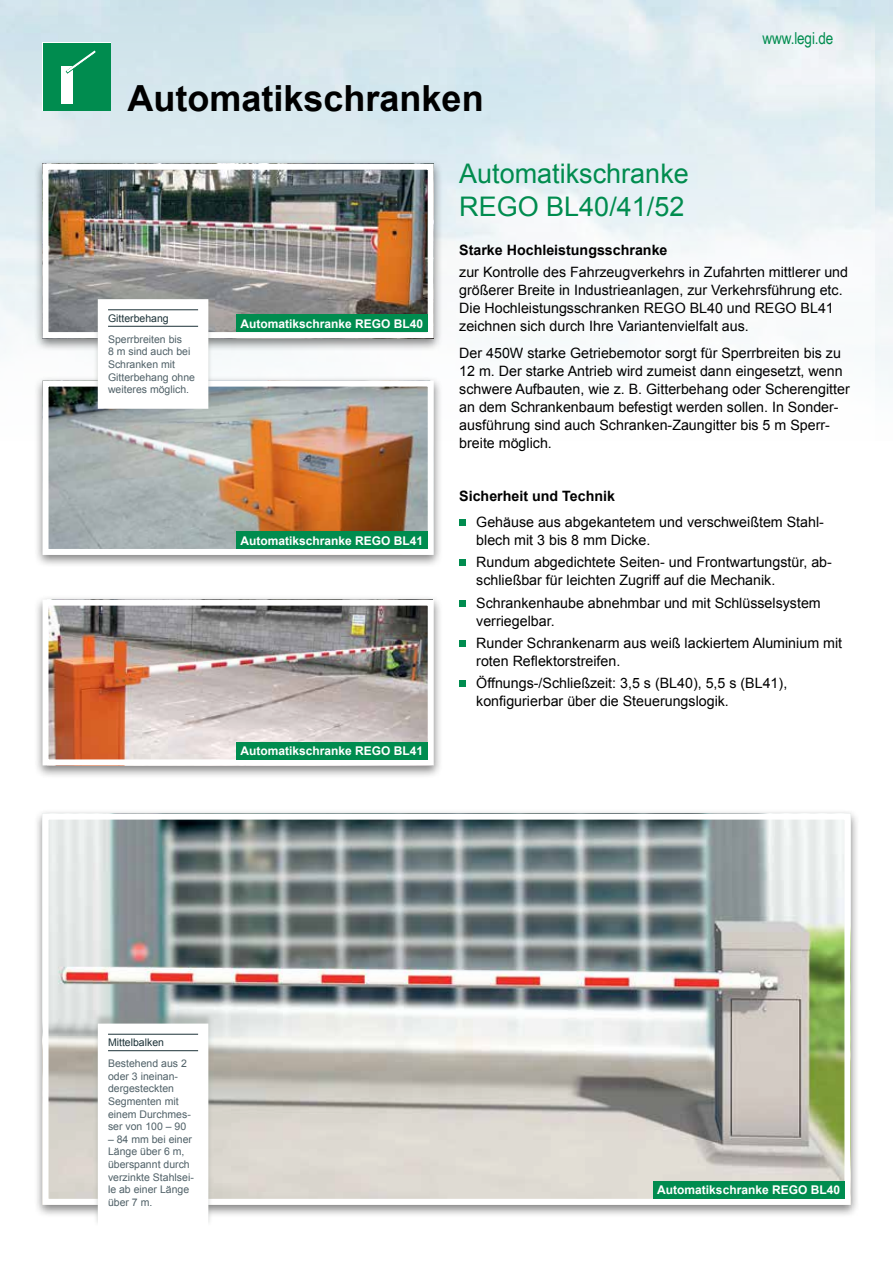
<style>
.page{position:relative;width:893px;height:1263px;background:#fff}
.page>*{position:absolute;margin:0;border:0;box-sizing:border-box;transform-origin:0 0}
.t1{font:700 36px "Arial";color:#000}
.t2{font:27px/32.4px "Arial";color:#008c4f}
.t3{font:16.5px "Arial Narrow";letter-spacing:-.01em;color:#008c4f}
.t4{font:14.25px/18px "Arial";color:#000}
.t5{font:700 14.25px "Arial";color:#000}
.t6{font:700 12px "Arial";color:#fff}
.t7{font:10.5px/12.6px "Arial";color:#506168}
.t8{font:10.5px "Arial";color:#1c3238}
</style>
<div class="page">
<div style="left:34px;top:376px;width:409px;height:192px;background:#000;opacity:.5"></div>
<img style="left:50px;top:388px;width:377px;height:160px">
<div style="left:43px;top:381px;width:391px;height:174px;border:6px solid #fff"></div>
<div style="left:43px;top:43px;width:68px;height:68px;background:#008c4f"></div>
<div style="left:62px;top:66px;width:11px;height:38px;background:#fff"></div>
<svg style="left:66px;top:51px;width:30px;height:22px"></svg>
<div style="left:459px;top:519px;width:7px;height:7px;background:#008c4f"></div>
<div style="left:459px;top:560px;width:7px;height:6px;background:#008c4f"></div>
<div style="left:459px;top:600px;width:7px;height:6px;background:#008c4f"></div>
<div style="left:459px;top:640px;width:7px;height:6px;background:#008c4f"></div>
<div style="left:459px;top:680px;width:7px;height:7px;background:#008c4f"></div>
<div style="left:34px;top:159px;width:409px;height:192px;background:#000;opacity:.5"></div>
<img style="left:50px;top:171px;width:377px;height:160px">
<div style="left:43px;top:164px;width:391px;height:174px;border:6px solid #fff"></div>
<div style="left:34px;top:809px;width:826px;height:409px;background:#000;opacity:.5"></div>
<img style="left:50px;top:821px;width:793px;height:377px">
<div style="left:43px;top:814px;width:807px;height:391px;border:6px solid #fff"></div>
<div style="left:236px;top:315px;width:191px;height:17px;background:#008c4f"></div>
<div style="left:236px;top:531px;width:191px;height:18px;background:#008c4f"></div>
<div style="left:93px;top:288px;width:120px;height:118px;background:#878e88;opacity:.4"></div>
<div style="left:101px;top:302px;width:104px;height:104px;background:#fff"></div>
<hr style="left:108px;top:309px;width:90px;height:1px;background:#1c3238">
<hr style="left:108px;top:326px;width:90px;height:1px;background:#1c3238">
<div style="left:34px;top:595px;width:409px;height:184px;background:#000;opacity:.5"></div>
<img style="left:50px;top:607px;width:377px;height:151px">
<div style="left:43px;top:600px;width:391px;height:165px;border:6px solid #fff"></div>
<div style="left:236px;top:742px;width:191px;height:17px;background:#008c4f"></div>
<div style="left:93px;top:1012px;width:120px;height:214px;background:#878e88;opacity:.4"></div>
<div style="left:101px;top:1026px;width:104px;height:200px;background:#fff"></div>
<hr style="left:108px;top:1034px;width:90px;height:1px;background:#1c3238">
<hr style="left:108px;top:1050px;width:90px;height:1px;background:#1c3238">
<div style="left:653px;top:1181px;width:191px;height:18px;background:#008c4f"></div>
<h1 class="t1" style="left:128px;top:74px;width:358px">Automatikschranken</h1>
<h2 class="t2" style="left:459px;top:158px;width:231px">Automatikschranke<br>REGO BL40/41/52</h2>
<p class="t3" style="left:763px;top:26px;width:72px">www.legi.de</p>
<p class="t8" style="left:108px;top:311px;width:62px">Gitterbehang</p>
<p class="t7" style="left:108px;top:333px;width:88px">Sperrbreiten bis<br>8 m sind auch bei<br>Schranken mit<br>Gitterbehang ohne weiteres möglich.</p>
<p class="t6" style="left:240px;top:315px;width:184px">Automatikschranke REGO BL40</p>
<p class="t6" style="left:240px;top:532px;width:184px">Automatikschranke REGO BL41</p>
<p class="t6" style="left:240px;top:743px;width:184px">Automatikschranke REGO BL41</p>
<p class="t5" style="left:459px;top:240px;width:210px">Starke Hochleistungsschranke</p>
<p class="t4" style="left:459px;top:263px;width:390px">zur Kontrolle des Fahrzeugverkehrs in Zufahrten mittlerer und größerer Breite in Industrieanlagen, zur Verkehrsführung etc.<br>Die Hochleistungsschranken REGO BL40 und REGO BL41 zeichnen sich durch Ihre Variantenvielfalt aus.</p>
<p class="t4" style="left:459px;top:344px;width:392px">Der 450W starke Getriebemotor sorgt für Sperrbreiten bis zu 12 m. Der starke Antrieb wird zumeist dann eingesetzt, wenn schwere Aufbauten, wie z. B. Gitterbehang oder Scherengitter an dem Schrankenbaum befestigt werden sollen. In Sonder&shy;ausführung sind auch Schranken-Zaungitter bis 5 m Sperr&shy;breite möglich.</p>
<p class="t5" style="left:459px;top:486px;width:157px">Sicherheit und Technik</p>
<p class="t4" style="left:476px;top:513px;width:349px">Gehäuse aus abgekantetem und verschweißtem Stahl&shy;blech mit 3 bis 8 mm Dicke.</p>
<p class="t4" style="left:476px;top:554px;width:357px">Rundum abgedichtete Seiten- und Frontwartungstür, ab&shy;schließbar für leichten Zugriff auf die Mechanik.</p>
<p class="t4" style="left:476px;top:594px;width:346px">Schrankenhaube abnehmbar und mit Schlüsselsystem verriegelbar.</p>
<p class="t4" style="left:476px;top:634px;width:367px">Runder Schrankenarm aus weiß lackiertem Aluminium mit roten Reflektorstreifen.</p>
<p class="t4" style="left:476px;top:674px;width:313px">Öffnungs-/Schließzeit: 3,5 s (BL40), 5,5 s (BL41), konfigurierbar über die Steuerungslogik.</p>
<p class="t8" style="left:108px;top:1035px;width:58px">Mittelbalken</p>
<p class="t7" style="left:108px;top:1057px;width:84px">Bestehend aus 2 oder 3 ineinan&shy;dergesteckten<br>Segmenten mit einem Durchmes&shy;ser von 100 – 90</p>
<p class="t7" style="left:108px;top:1133px;width:87px">– 84 mm bei einer<br>Länge über 6 m, überspannt durch verzinkte Stahlsei&shy;le ab einer Länge über 7 m.</p>
<p class="t6" style="left:657px;top:1182px;width:184px">Automatikschranke REGO BL40</p>
</div>
